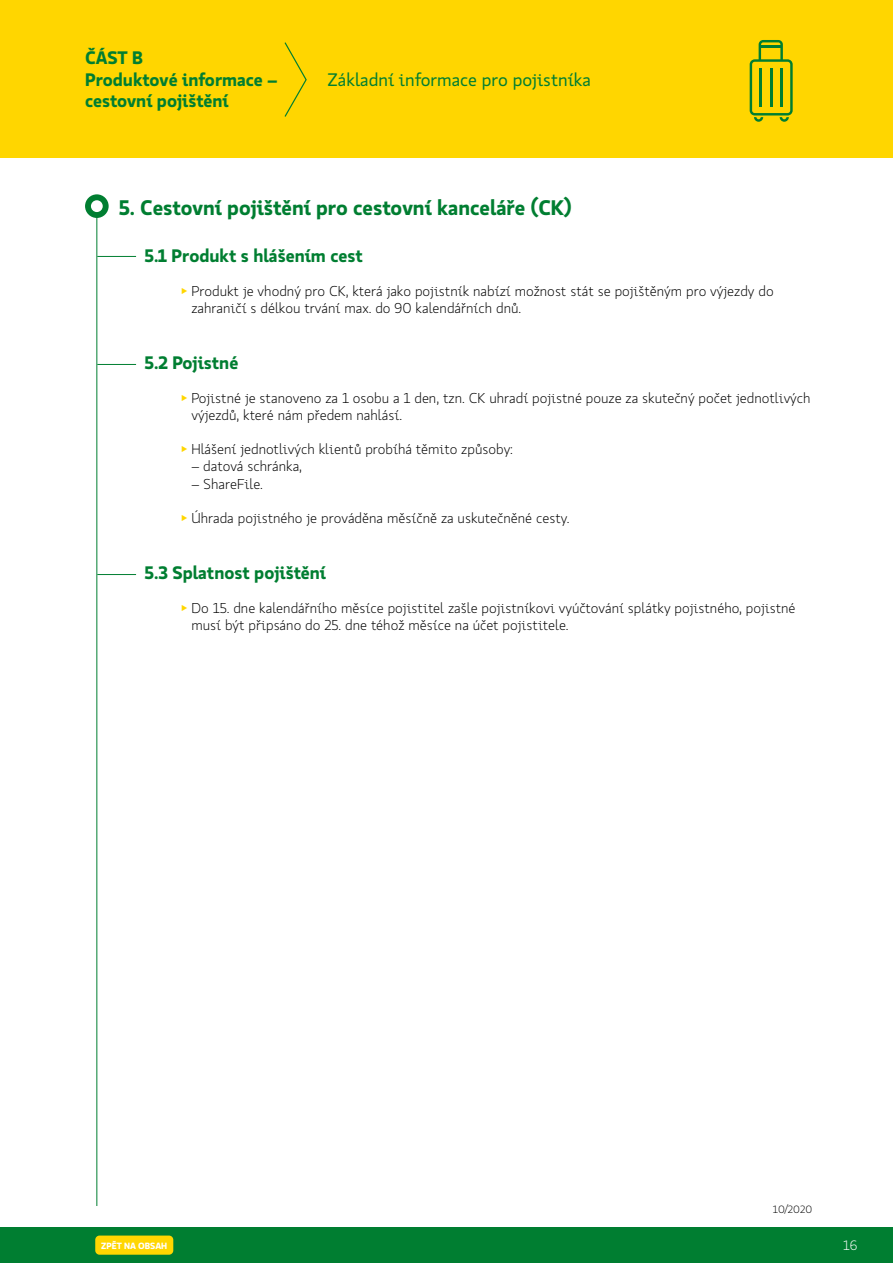
<style>
.page{position:relative;width:893px;height:1263px;background:#fff}
.page>*{position:absolute;margin:0;border:0;box-sizing:border-box;transform-origin:0 0}
.t1{font:700 21px "Koop Pro";color:#007e31}
.t2{font:700 18px/21.6px "Koop Pro";color:#007e31}
.t3{font:18px "Koop Pro";color:#007e31}
.t4{font:300 14.25px/17.1px "Koop Pro";color:#000}
.t5{font:300 13.5px "Koop Pro";color:#fff}
.t6{font:300 10.5px "Koop Pro";color:#000}
.t7{font:700 9px "Koop Pro";color:#fff}
.s1{color:#ffd600}
</style>
<div class="page">
<div style="left:85px;top:194px;width:24px;height:24px;background:#007e31;border-radius:50%"></div>
<div style="left:91px;top:200px;width:12px;height:12px;background:#fff;border-radius:50%"></div>
<hr style="left:96px;top:213px;width:1px;height:993px;background:#007e31">
<hr style="left:97px;top:256px;width:39px;height:1px;background:#007e31">
<hr style="left:97px;top:364px;width:39px;height:1px;background:#007e31">
<hr style="left:97px;top:574px;width:39px;height:1px;background:#007e31">
<div style="left:0;top:1227px;width:893px;height:36px;background:#007e31"></div>
<div style="left:0;top:0;width:893px;height:157px;background:#ffd600"></div>
<svg style="left:284px;top:42px;width:23px;height:75px"></svg>
<svg style="left:750px;top:40px;width:43px;height:82px"></svg>
<div style="left:95px;top:1235px;width:78px;height:20px;background:#ffd600;border-radius:4px"></div>
<p class="t2" style="left:85px;top:46px;width:194px">ČÁST B<br>Produktové informace – cestovní pojištění</p>
<p class="t3" style="left:328px;top:67px;width:265px">Základní informace pro pojistníka</p>
<h1 class="t1" style="left:119px;top:193px;width:454px">5. Cestovní pojištění pro cestovní kanceláře (CK)</h1>
<p class="t2" style="left:145px;top:244px;width:220px">5.1 Produkt s hlášením cest</p>
<p class="t4" style="left:191px;top:282px;width:584px;text-indent:-11px"><span class="s1">▶</span> Produkt je vhodný pro CK, která jako pojistník nabízí možnost stát se pojištěným pro výjezdy do zahraničí s délkou trvání max. do 90 kalendářních dnů.</p>
<p class="t2" style="left:145px;top:351px;width:95px">5.2 Pojistné</p>
<p class="t4" style="left:191px;top:389px;width:621px;text-indent:-11px"><span class="s1">▶</span> Pojistné je stanoveno za 1 osobu a 1 den, tzn. CK uhradí pojistné pouze za skutečný počet jednotlivých výjezdů, které nám předem nahlásí.</p>
<p class="t4" style="left:181px;top:441px;width:334px"><span class="s1">▶</span> Hlášení jednotlivých klientů probíhá těmito způsoby:</p>
<p class="t4" style="left:191px;top:458px;width:112px">– datová schránka,</p>
<p class="t4" style="left:191px;top:475px;width:73px">– ShareFile.</p>
<p class="t4" style="left:181px;top:509px;width:390px"><span class="s1">▶</span> Úhrada pojistného je prováděna měsíčně za uskutečněné cesty.</p>
<p class="t2" style="left:145px;top:561px;width:183px">5.3 Splatnost pojištění</p>
<p class="t4" style="left:191px;top:599px;width:606px;text-indent:-11px"><span class="s1">▶</span> Do 15. dne kalendářního měsíce pojistitel zašle pojistníkovi vyúčtování splátky pojistného, pojistné musí být připsáno do 25. dne téhož měsíce na účet pojistitele.</p>
<p class="t7" style="left:101px;top:1239px;width:67px">ZPĚT NA OBSAH</p>
<p class="t6" style="left:773px;top:1203px;width:41px">10/2020</p>
<p class="t5" style="left:843px;top:1236px;width:16px">16</p>
</div>
